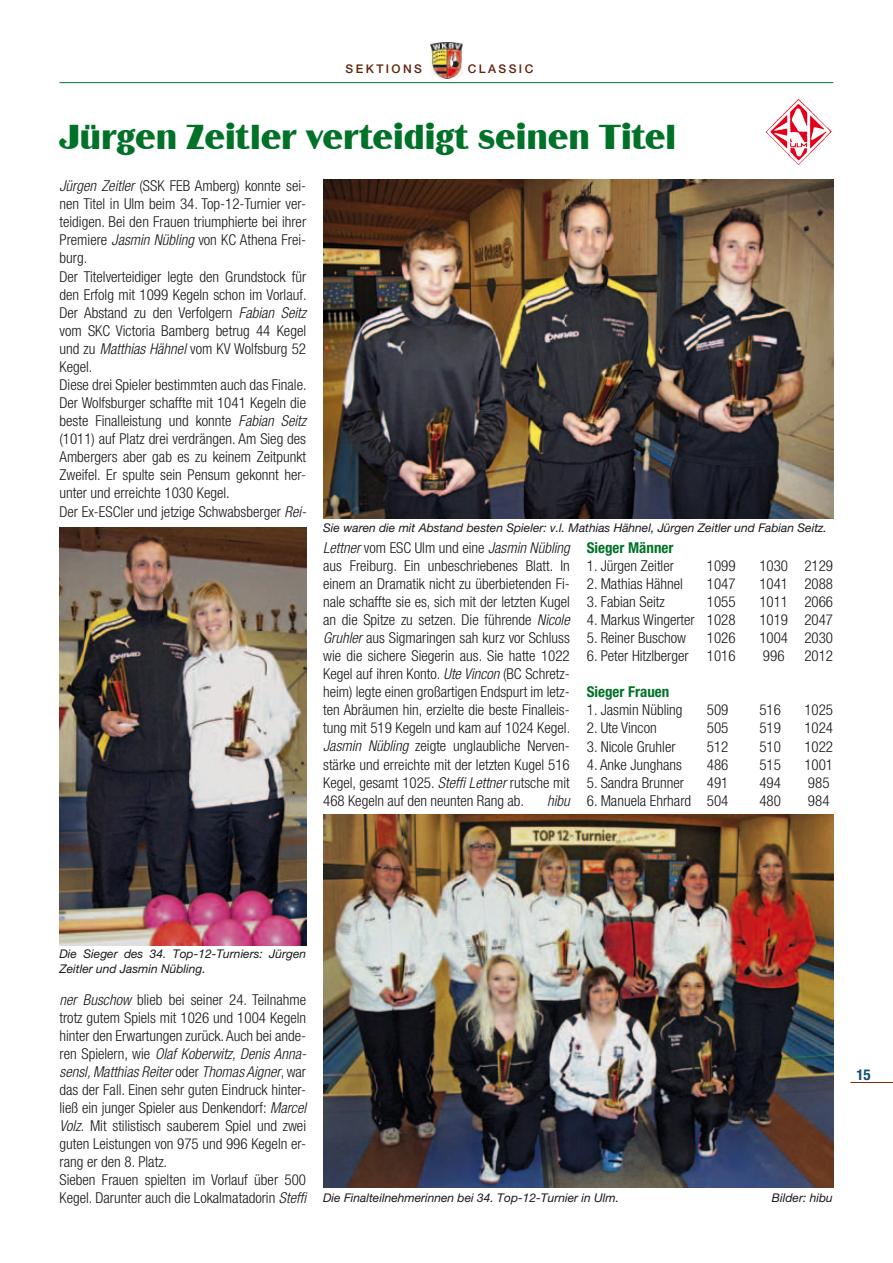
<style>
.page{position:relative;width:893px;height:1263px;background:#fff}
.page>*{position:absolute;margin:0;border:0;box-sizing:border-box;transform-origin:0 0}
.t1{font:36px "Binner D";color:#007228}
.t2{font:300 condensed 15px/18.1px "Helvetica Neue LT Pro";color:#1a171c}
.t3{font:700 condensed 15px "Helvetica Neue LT Pro";color:#007228}
.t4{font:italic 300 condensed 15px "Helvetica Neue LT Pro";color:#1a171c}
.t5{font:700 condensed 15px "Helvetica Neue LT Pro";color:#124e73}
.t6{font:italic 12px/14.4px "Helvetica Neue LT Pro";color:#1a171c}
.t7{font:500 12px "Helvetica Neue LT Pro";letter-spacing:.2em;color:#61230c}
.s1{font-style:italic}
</style>
<div class="page">
<hr style="left:850px;top:1082px;width:43px;height:1px;background:#7a300e">
<img style="left:323px;top:814px;width:511px;height:373px">
<img style="left:60px;top:528px;width:246px;height:417px">
<img style="left:323px;top:179px;width:510px;height:340px">
<img style="left:765px;top:99px;width:67px;height:66px">
<hr style="left:60px;top:82px;width:773px;height:1px;background:#007228">
<img style="left:431px;top:43px;width:31px;height:36px">
<p class="t7" style="left:346px;top:62px;width:78px">SEKTIONS</p>
<p class="t7" style="left:468px;top:62px;width:67px">CLASSIC</p>
<h1 class="t1" style="left:60px;top:117px;width:618px">Jürgen Zeitler verteidigt seinen Titel</h1>
<p class="t2" style="left:60px;top:177px;width:249px"><span class="s1">Jürgen Zeitler</span> (SSK FEB Amberg) konnte sei&shy;nen Titel in Ulm beim 34. Top-12-Turnier ver&shy;teidigen. Bei den Frauen triumphierte bei ihrer Premiere <span class="s1">Jasmin Nübling</span> von KC Athena Frei&shy;burg.<br>Der Titelverteidiger legte den Grundstock für den Erfolg mit 1099 Kegeln schon im Vorlauf.<br>Der Abstand zu den Verfolgern <span class="s1">Fabian Seitz </span>vom SKC Victoria Bamberg betrug 44 Kegel und zu <span class="s1">Matthias Hähnel</span> vom KV Wolfsburg 52<br>Kegel.<br>Diese drei Spieler bestimmten auch das Finale.<br>Der Wolfsburger schaffte mit 1041 Kegeln die beste Finalleistung und konnte <span class="s1">Fabian Seitz </span>(1011) auf Platz drei verdrängen. Am Sieg des Ambergers aber gab es zu keinem Zeitpunkt Zweifel. Er spulte sein Pensum gekonnt her&shy;unter und erreichte 1030 Kegel.<br>Der Ex-ESCler und jetzige Schwabsberger <span class="s1">Rei-</span></p>
<p class="t6" style="left:323px;top:520px;width:505px">Sie waren die mit Abstand besten Spieler: v.l. Mathias Hähnel, Jürgen Zeitler und Fabian Seitz.</p>
<p class="t2" style="left:323px;top:538px;width:249px;text-align:justify"><span class="s1">Lettner</span> vom ESC Ulm und eine <span class="s1">Jasmin Nübling </span>aus Freiburg. Ein unbeschriebenes Blatt. In einem an Dramatik nicht zu überbietenden Fi&shy;nale schaffte sie es, sich mit der letzten Kugel an die Spitze zu setzen. Die führende <span class="s1">Nicole Gruhler</span> aus Sigmaringen sah kurz vor Schluss wie die sichere Siegerin aus. Sie hatte 1022<br>Kegel auf ihren Konto. <span class="s1">Ute Vincon</span> (BC Schretz&shy;heim) legte einen großartigen Endspurt im letz&shy;ten Abräumen hin, erzielte die beste Finalleis&shy;tung mit 519 Kegeln und kam auf 1024 Kegel.<br><span class="s1">Jasmin Nübling</span> zeigte unglaubliche Nerven&shy;stärke und erreichte mit der letzten Kugel 516<br>Kegel, gesamt 1025. <span class="s1">Steffi Lettner</span> rutsche mit 468 Kegeln auf den neunten Rang ab.</p>
<p class="t4" style="left:547px;top:792px;width:24px">hibu</p>
<p class="t3" style="left:587px;top:538px;width:88px">Sieger Männer</p>
<p class="t2" style="left:587px;top:556px;width:89px">1. Jürgen Zeitler</p>
<p class="t2" style="left:707px;top:556px;width:30px">1099</p>
<p class="t2" style="left:759px;top:556px;width:75px">1030 2129</p>
<p class="t2" style="left:587px;top:574px;width:98px">2. Mathias Hähnel</p>
<p class="t2" style="left:707px;top:574px;width:30px">1047</p>
<p class="t2" style="left:759px;top:574px;width:75px">1041 2088</p>
<p class="t2" style="left:587px;top:592px;width:79px">3. Fabian Seitz</p>
<p class="t2" style="left:707px;top:592px;width:30px">1055</p>
<p class="t2" style="left:759px;top:592px;width:75px">1011 2066</p>
<p class="t2" style="left:587px;top:610px;width:150px">4. Markus Wingerter 1028</p>
<p class="t2" style="left:759px;top:610px;width:75px">1019 2047</p>
<p class="t2" style="left:587px;top:628px;width:101px">5. Reiner Buschow</p>
<p class="t2" style="left:707px;top:628px;width:30px">1026</p>
<p class="t2" style="left:759px;top:628px;width:75px">1004 2030</p>
<p class="t2" style="left:587px;top:647px;width:150px">6. Peter Hitzlberger 1016</p>
<p class="t2" style="left:763px;top:647px;width:23px">996</p>
<p class="t2" style="left:804px;top:647px;width:30px">2012</p>
<p class="t3" style="left:587px;top:683px;width:84px">Sieger Frauen</p>
<p class="t2" style="left:587px;top:701px;width:97px">1. Jasmin Nübling</p>
<p class="t2" style="left:707px;top:701px;width:23px">509</p>
<p class="t2" style="left:759px;top:701px;width:23px">516</p>
<p class="t2" style="left:804px;top:701px;width:30px">1025</p>
<p class="t2" style="left:587px;top:719px;width:71px">2. Ute Vincon</p>
<p class="t2" style="left:707px;top:719px;width:23px">505</p>
<p class="t2" style="left:759px;top:719px;width:23px">519</p>
<p class="t2" style="left:804px;top:719px;width:30px">1024</p>
<p class="t2" style="left:587px;top:737px;width:90px">3. Nicole Gruhler</p>
<p class="t2" style="left:707px;top:737px;width:23px">512</p>
<p class="t2" style="left:759px;top:737px;width:23px">510</p>
<p class="t2" style="left:804px;top:737px;width:30px">1022</p>
<p class="t2" style="left:587px;top:755px;width:97px">4. Anke Junghans</p>
<p class="t2" style="left:707px;top:755px;width:23px">486</p>
<p class="t2" style="left:759px;top:755px;width:23px">515</p>
<p class="t2" style="left:804px;top:755px;width:30px">1001</p>
<p class="t2" style="left:587px;top:773px;width:99px">5. Sandra Brunner</p>
<p class="t2" style="left:707px;top:773px;width:23px">491</p>
<p class="t2" style="left:759px;top:773px;width:23px">494</p>
<p class="t2" style="left:808px;top:773px;width:23px">985</p>
<p class="t2" style="left:587px;top:791px;width:143px">6. Manuela Ehrhard 504</p>
<p class="t2" style="left:759px;top:791px;width:23px">480</p>
<p class="t2" style="left:808px;top:791px;width:23px">984</p>
<p class="t6" style="left:60px;top:946px;width:248px">Die Sieger des 34. Top-12-Turniers: Jürgen<br>Zeitler und Jasmin Nübling.</p>
<p class="t2" style="left:60px;top:990px;width:248px"><span class="s1">ner Buschow</span> blieb bei seiner 24. Teilnahme trotz gutem Spiels mit 1026 und 1004 Kegeln hinter den Erwartungen zurück. Auch bei ande&shy;ren Spielern, wie <span class="s1">Olaf Koberwitz, Denis Anna&shy;sensl, Matthias Reiter</span> oder <span class="s1">Thomas Aigner</span>, war das der Fall. Einen sehr guten Eindruck hinter&shy;ließ ein junger Spieler aus Denkendorf: <span class="s1">Marcel Volz.</span> Mit stilistisch sauberem Spiel und zwei guten Leistungen von 975 und 996 Kegeln er&shy;rang er den 8. Platz.<br>Sieben Frauen spielten im Vorlauf über 500<br>Kegel. Darunter auch die Lokalmatadorin <span class="s1">Steffi</span></p>
<p class="t6" style="left:323px;top:1191px;width:297px">Die Finalteilnehmerinnen bei 34. Top-12-Turnier in Ulm.</p>
<p class="t6" style="left:772px;top:1191px;width:62px">Bilder: hibu</p>
<p class="t5" style="left:856px;top:1066px;width:16px">15</p>
</div>
